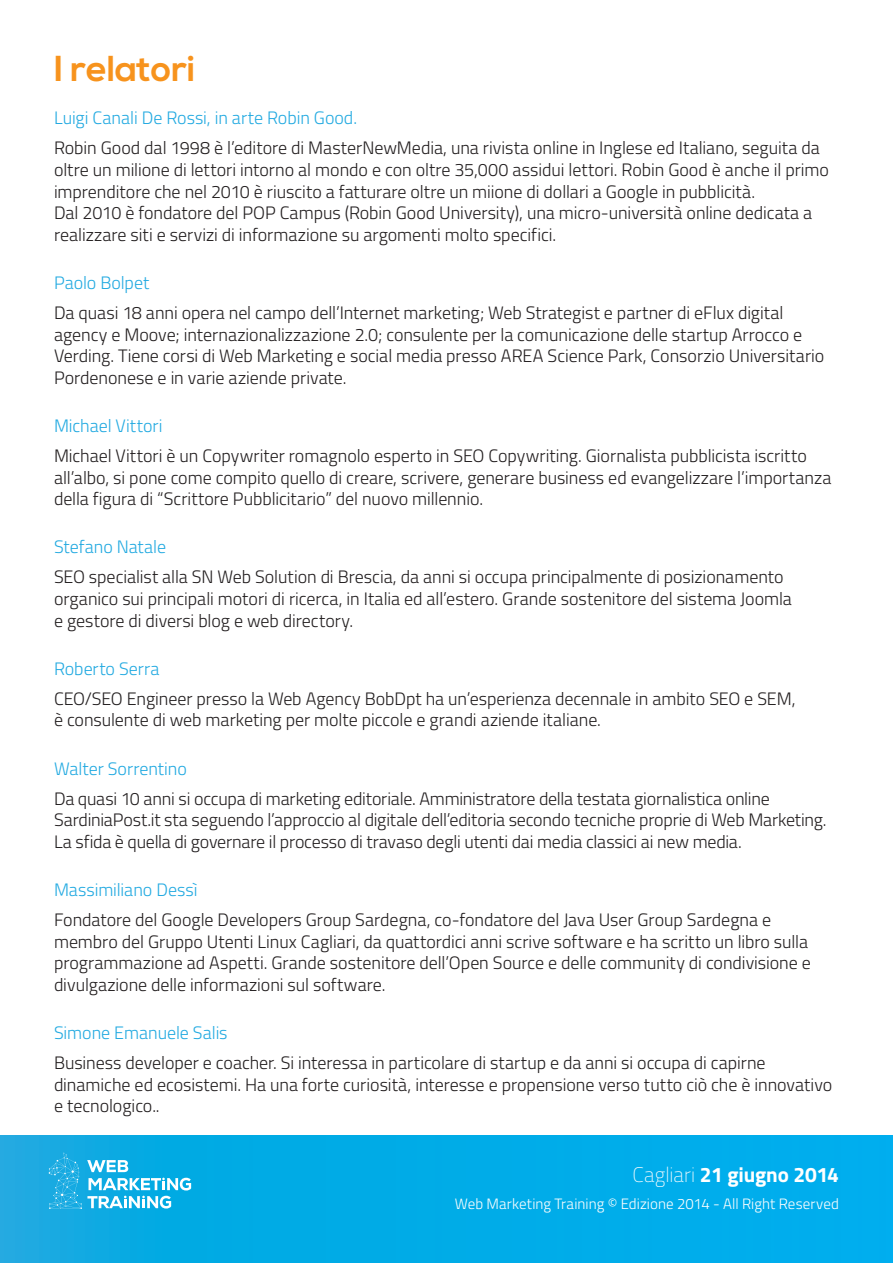
<style>
.page{position:relative;width:893px;height:1263px;background:#fff}
.page>*{position:absolute;margin:0;border:0;box-sizing:border-box;transform-origin:0 0}
.t1{font:700 36px "Nexa";color:#f7931d}
.t2{font:700 21px "Titillium";letter-spacing:-.01em;color:#fff}
.t3{font:300 18px/21.6px "Titillium";letter-spacing:-.005em;color:#231f20}
.t4{font:300 18px "Titillium";letter-spacing:-.005em;color:#24aae1}
.t5{font:300 15px "Titillium";letter-spacing:.005em;color:#fff}
.s1{font-weight:100}
</style>
<div class="page">
<svg style="left:0;top:1135px;width:893px;height:128px;background:#02abe7"></svg>
<svg style="left:49px;top:1153px;width:142px;height:56px;background:#3cbbe7"></svg>
<p class="t1" style="left:54px;top:48px;width:143px">I relatori</p>
<p class="t4" style="left:54px;top:105px;width:305px">Luigi Canali De Rossi, in arte Robin Good.</p>
<p class="t3" style="left:54px;top:136px;width:776px">Robin Good dal 1998 è l’editore di MasterNewMedia, una rivista online in Inglese ed Italiano, seguita da oltre un milione di lettori intorno al mondo e con oltre 35,000 assidui lettori. Robin Good è anche il primo imprenditore che nel 2010 è riuscito a fatturare oltre un miione di dollari a Google in pubblicità.<br>Dal 2010 è fondatore del POP Campus (Robin Good University), una micro-università online dedicata a realizzare siti e servizi di informazione su argomenti molto specifici.</p>
<p class="t4" style="left:54px;top:269px;width:97px">Paolo Bolpet</p>
<p class="t3" style="left:54px;top:301px;width:772px">Da quasi 18 anni opera nel campo dell’Internet marketing; Web Strategist e partner di eFlux digital agency e Moove; internazionalizzazione 2.0; consulente per la comunicazione delle startup Arrocco e Verding. Tiene corsi di Web Marketing e social media presso AREA Science Park, Consorzio Universitario Pordenonese e in varie aziende private.</p>
<p class="t4" style="left:54px;top:412px;width:110px">Michael Vittori</p>
<p class="t3" style="left:54px;top:444px;width:779px">Michael Vittori è un Copywriter romagnolo esperto in SEO Copywriting. Giornalista pubblicista iscritto all’albo, si pone come compito quello di creare, scrivere, generare business ed evangelizzare l’importanza della figura di “Scrittore Pubblicitario” del nuovo millennio.</p>
<p class="t4" style="left:54px;top:534px;width:114px">Stefano Natale</p>
<p class="t3" style="left:54px;top:565px;width:739px">SEO specialist alla SN Web Solution di Brescia, da anni si occupa principalmente di posizionamento organico sui principali motori di ricerca, in Italia ed all’estero. Grande sostenitore del sistema Joomla e gestore di diversi blog e web directory.</p>
<p class="t4" style="left:54px;top:655px;width:107px">Roberto Serra</p>
<p class="t3" style="left:54px;top:687px;width:743px">CEO/SEO Engineer presso la Web Agency BobDpt ha un’esperienza decennale in ambito SEO e SEM, è consulente di web marketing per molte piccole e grandi aziende italiane.</p>
<p class="t4" style="left:54px;top:755px;width:134px">Walter Sorrentino</p>
<p class="t3" style="left:54px;top:787px;width:774px">Da quasi 10 anni si occupa di marketing editoriale. Amministratore della testata giornalistica online<br>SardiniaPost.it sta seguendo l’approccio al digitale dell’editoria secondo tecniche proprie di Web Marketing.<br>La sfida è quella di governare il processo di travaso degli utenti dai media classici ai new media.</p>
<p class="t4" style="left:54px;top:876px;width:145px">Massimiliano Dessì</p>
<p class="t3" style="left:54px;top:908px;width:758px">Fondatore del Google Developers Group Sardegna, co-fondatore del Java User Group Sardegna e membro del Gruppo Utenti Linux Cagliari, da quattordici anni scrive software e ha scritto un libro sulla programmazione ad Aspetti. Grande sostenitore dell’Open Source e delle community di condivisione e divulgazione delle informazioni sul software.</p>
<p class="t4" style="left:54px;top:1020px;width:175px">Simone Emanuele Salis</p>
<p class="t3" style="left:54px;top:1051px;width:780px">Business developer e coacher. Si interessa in particolare di startup e da anni si occupa di capirne dinamiche ed ecosistemi. Ha una forte curiosità, interesse e propensione verso tutto ciò che è innovativo e tecnologico..</p>
<p class="t2" style="left:632px;top:1158px;width:208px"><span class="s1">Cagliari</span> 21 giugno 2014</p>
<p class="t5" style="left:455px;top:1193px;width:385px">Web Marketing Training © Edizione 2014 - All Right Reserved</p>
</div>
